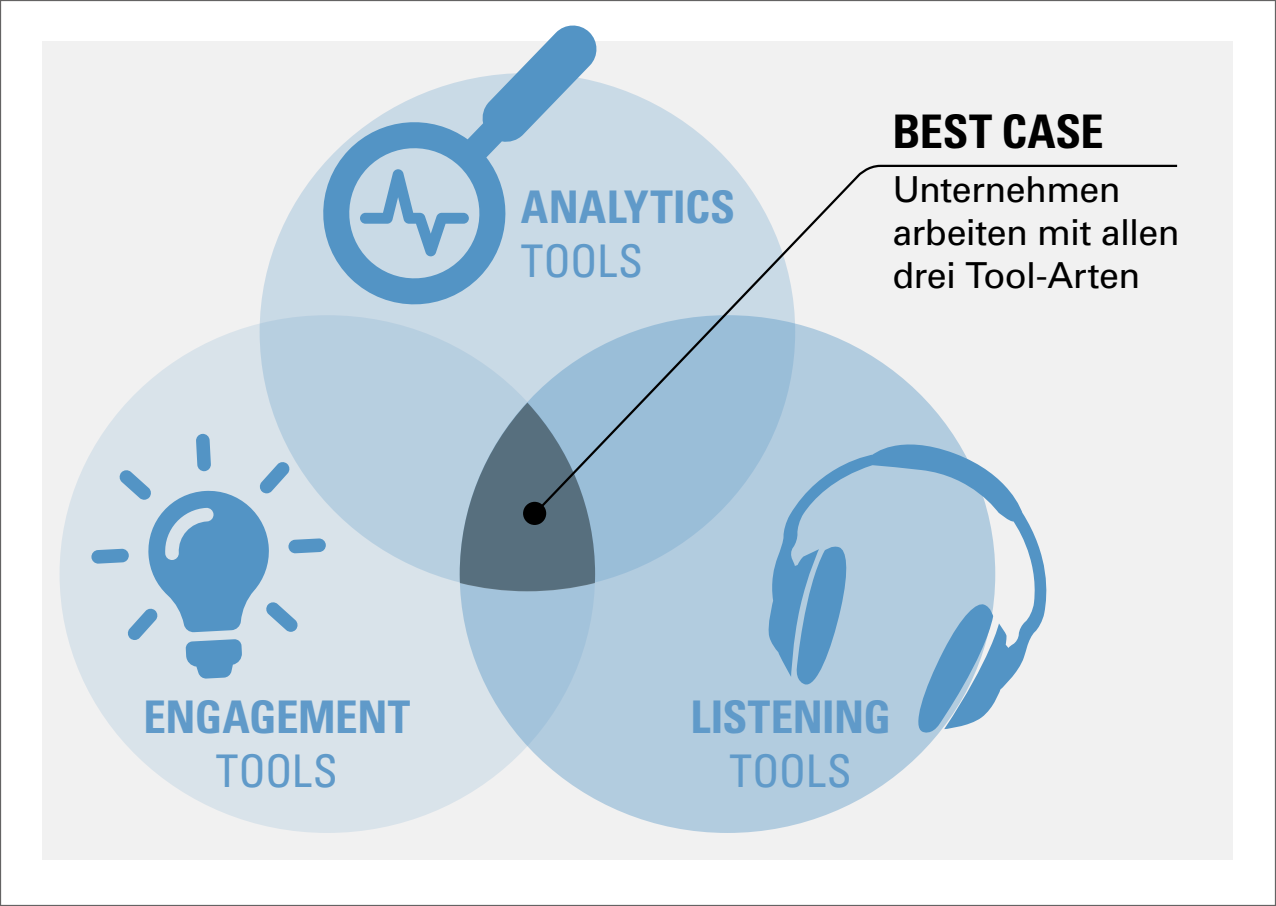
<style>
.page{position:relative;width:1276px;height:906px;background:#fff}
.page>*{position:absolute;margin:0;border:0;box-sizing:border-box;transform-origin:0 0}
.t1{font:700 condensed 46.35px "Univers";letter-spacing:-.005em;color:#000}
.t2{font:700 condensed 45px "Univers";letter-spacing:-.01em;color:#609ac9}
.t3{font:condensed 45px "Univers";letter-spacing:-.005em;color:#609ac9}
.t4{font:35.85px/42.9px "Univers";letter-spacing:-.015em;color:#000}
</style>
<div class="page">
<div style="left:43px;top:41px;width:1190px;height:818px;background:#f1f1f1"></div>
<div style="left:60px;top:315px;width:535px;height:518px;background:#d9e3ea;border-radius:50%"></div>
<div style="left:260px;top:73px;width:535px;height:518px;background:linear-gradient(to bottom,#cedde8,#b3ccdf);border-radius:50%"></div>
<svg style="left:460px;top:315px;width:535px;height:518px;background:#aec9dd"></svg>
<svg style="left:460px;top:402px;width:135px;height:189px;background:#6c8494"></svg>
<svg style="left:314px;top:25px;width:285px;height:289px"></svg>
<svg style="left:360px;top:169px;width:109px;height:87px;background:#abc8dd"></svg>
<svg style="left:91px;top:434px;width:235px;height:244px"></svg>
<svg style="left:911px;top:729px;width:34px;height:7px"></svg>
<svg style="left:766px;top:515px;width:281px;height:214px;background:#a1c2da"></svg>
<svg style="left:533px;top:164px;width:645px;height:351px"></svg>
<div style="left:523px;top:502px;width:23px;height:23px;background:#000;border-radius:50%"></div>
<p class="t2" style="left:521px;top:179px;width:216px">ANALYTICS</p>
<p class="t3" style="left:521px;top:232px;width:124px">TOOLS</p>
<p class="t1" style="left:892px;top:103px;width:213px">BEST CASE</p>
<p class="t4" style="left:892px;top:169px;width:289px">Unternehmen arbeiten mit allen drei Tool-Arten</p>
<p class="t2" style="left:143px;top:690px;width:268px">ENGAGEMENT</p>
<p class="t3" style="left:216px;top:743px;width:124px">TOOLS</p>
<p class="t2" style="left:690px;top:690px;width:202px">LISTENING</p>
<p class="t3" style="left:729px;top:743px;width:124px">TOOLS</p>
</div>
